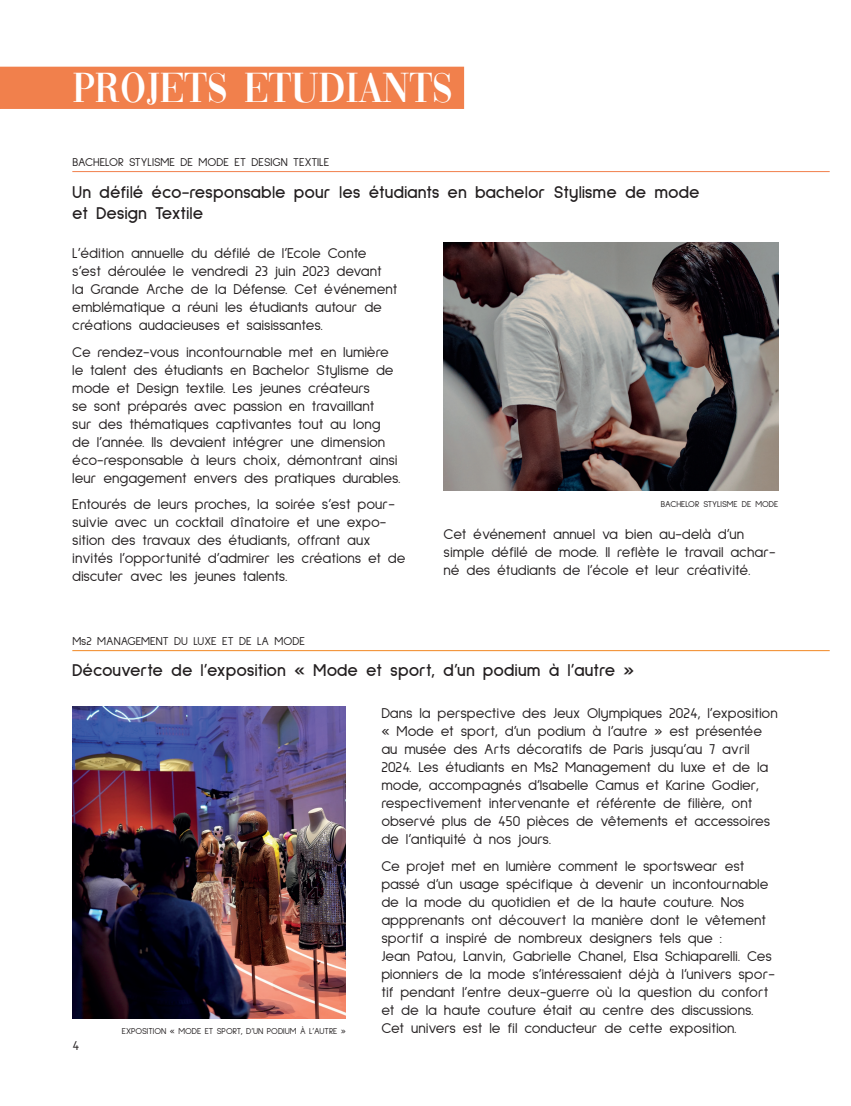
<style>
.page{position:relative;width:851px;height:1106px;background:#fff}
.page>*{position:absolute;margin:0;border:0;box-sizing:border-box;transform-origin:0 0}
.t1{font:43.5px "Vogue";color:#fff}
.t2{font:700 18px/21.6px "Sulphur Point";color:#231f20}
.t3{font:15px/18px "Sulphur Point";color:#231f20}
.t4{font:13.5px "Sulphur Point";color:#231f20}
.t5{font:12px "Sulphur Point";color:#231f20}
.t6{font:9px "Sulphur Point";color:#231f20}
</style>
<div class="page">
<hr style="left:72px;top:171px;width:757px;height:1px;background:#f1804c">
<div style="left:0;top:67px;width:463px;height:41px;background:#f1804c"></div>
<div style="left:0;top:67px;width:464px;height:42px;border:2px solid #f1804c"></div>
<hr style="left:72px;top:650px;width:757px;height:1px;background:#f28722">
<img style="left:443px;top:243px;width:335px;height:247px">
<img style="left:72px;top:706px;width:274px;height:312px">
<h1 class="t1" style="left:72px;top:72px;width:382px">PROJETS ETUDIANTS</h1>
<p class="t5" style="left:72px;top:155px;width:258px">BACHELOR STYLISME DE MODE ET DESIGN TEXTILE</p>
<p class="t2" style="left:72px;top:181px;width:629px">Un défilé éco-responsable pour les étudiants en bachelor Stylisme de mode et Design Textile</p>
<p class="t3" style="left:72px;top:244px;width:327px">L’édition annuelle du défilé de l’Ecole Conte s’est déroulée le vendredi 23 juin 2023 devant<br>la Grande Arche de la Défense. Cet événement emblématique a réuni les étudiants autour de créations audacieuses et saisissantes.</p>
<p class="t3" style="left:72px;top:342px;width:330px">Ce rendez-vous incontournable met en lumière le talent des étudiants en Bachelor Stylisme de mode et Design textile. Les jeunes créateurs<br>se sont préparés avec passion en travaillant<br>sur des thématiques captivantes tout au long de l’année. Ils devaient intégrer une dimension éco-responsable à leurs choix, démontrant ainsi leur engagement envers des pratiques durables.</p>
<p class="t3" style="left:72px;top:495px;width:335px">Entourés de leurs proches, la soirée s’est pour&shy;suivie avec un cocktail dînatoire et une expo&shy;sition des travaux des étudiants, offrant aux invités l’opportunité d’admirer les créations et de discuter avec les jeunes talents.</p>
<p class="t6" style="left:660px;top:499px;width:119px">BACHELOR STYLISME DE MODE</p>
<p class="t3" style="left:443px;top:525px;width:333px">Cet événement annuel va bien au-delà d’un simple défilé de mode. Il reflète le travail achar&shy;né des étudiants de l’école et leur créativité.</p>
<p class="t5" style="left:72px;top:634px;width:234px">Ms2 MANAGEMENT DU LUXE ET DE LA MODE</p>
<p class="t2" style="left:72px;top:659px;width:563px">Découverte de l’exposition « Mode et sport, d’un podium à l’autre »</p>
<p class="t3" style="left:381px;top:704px;width:398px">Dans la perspective des Jeux Olympiques 2024, l’exposition « Mode et sport, d’un podium à l’autre » est présentée au musée des Arts décoratifs de Paris jusqu’au 7 avril 2024. Les étudiants en Ms2 Management du luxe et de la mode, accompagnés d’Isabelle Camus et Karine Godier, respectivement intervenante et référente de filière, ont observé plus de 450 pièces de vêtements et accessoires de l’antiquité à nos jours.</p>
<p class="t3" style="left:381px;top:856px;width:395px">Ce projet met en lumière comment le sportswear est passé d’un usage spécifique à devenir un incontournable de la mode du quotidien et de la haute couture. Nos appprenants ont découvert la manière dont le vêtement sportif a inspiré de nombreux designers tels que :<br>Jean Patou, Lanvin, Gabrielle Chanel, Elsa Schiaparelli. Ces pionniers de la mode s’intéressaient déjà à l’univers spor&shy;tif pendant l’entre deux-guerre où la question du confort et de la haute couture était au centre des discussions.</p>
<p class="t4" style="left:72px;top:1038px;width:8px">4</p>
<p class="t6" style="left:122px;top:1026px;width:225px">EXPOSITION « MODE ET SPORT, D’UN PODIUM À L’AUTRE »</p>
<p class="t3" style="left:381px;top:1018px;width:357px">Cet univers est le fil conducteur de cette exposition.</p>
</div>
